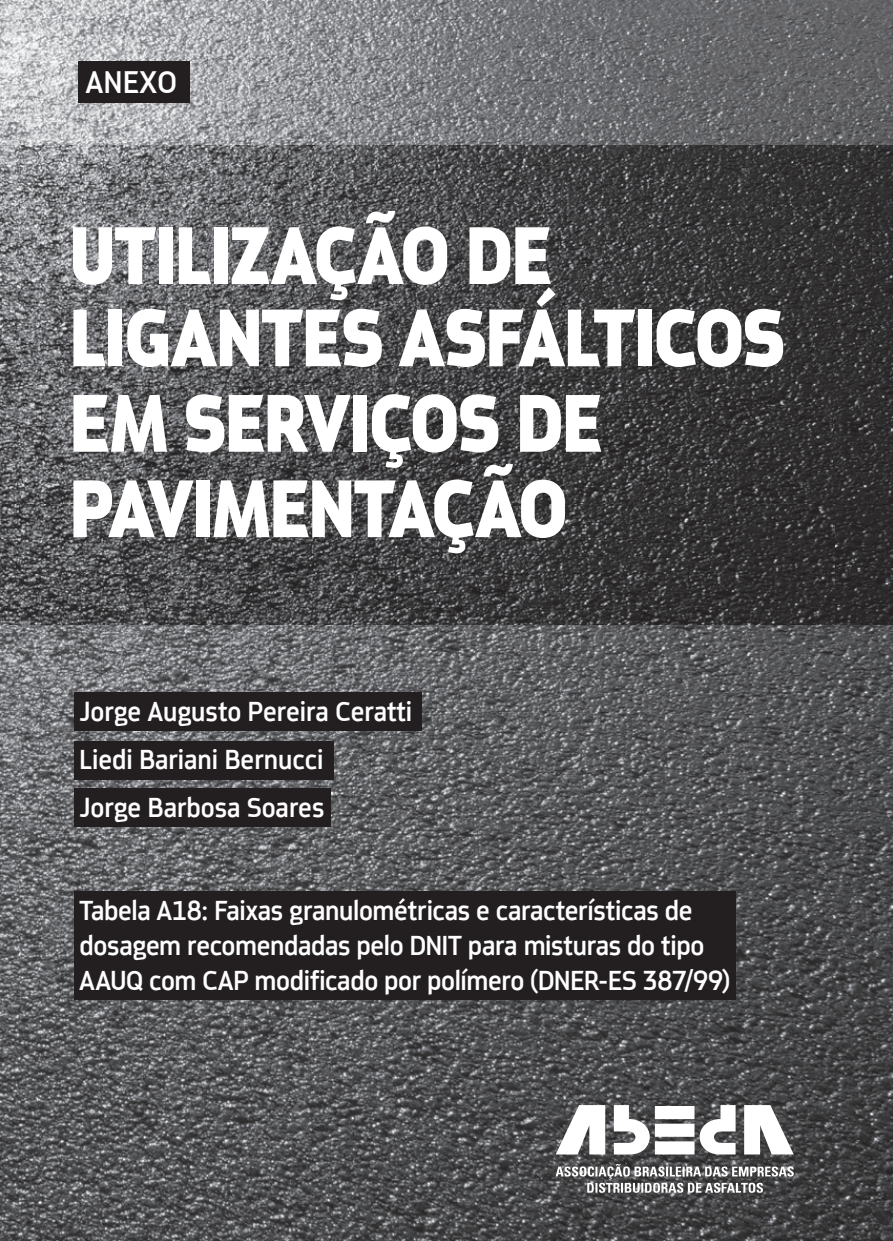
<style>
.page{position:relative;width:893px;height:1241px;background:#fff}
.page>*{position:absolute;margin:0;border:0;box-sizing:border-box;transform-origin:0 0}
.t1{font:800 86.62px/85.4px "Metroflex Uni";letter-spacing:-.015em;color:#fff}
.t2{font:500 33.25px "Metroflex Uni";letter-spacing:.02em;color:#fff}
.t3{font:500 29.22px/47.9px "Metroflex Uni";letter-spacing:-.005em;color:#fff}
</style>
<div class="page">
<img style="left:0;top:0;width:893px;height:1240px">
<img style="left:0;top:146px;width:893px;height:478px">
<svg style="left:614px;top:1104px;width:36px;height:50px"></svg>
<svg style="left:556px;top:1104px;width:49px;height:50px"></svg>
<svg style="left:744px;top:1104px;width:50px;height:50px"></svg>
<svg style="left:700px;top:1104px;width:36px;height:50px"></svg>
<div style="left:655px;top:1141px;width:39px;height:13px;background:#fff"></div>
<div style="left:655px;top:1123px;width:39px;height:13px;background:#fff"></div>
<div style="left:655px;top:1105px;width:39px;height:13px;background:#fff"></div>
<svg style="left:556px;top:1163px;width:238px;height:29px"></svg>
<div style="left:74px;top:692px;width:348px;height:39px;background:#231f20"></div>
<div style="left:74px;top:740px;width:260px;height:39px;background:#231f20"></div>
<div style="left:74px;top:788px;width:257px;height:38px;background:#231f20"></div>
<div style="left:74px;top:891px;width:661px;height:108px;background:#231f20"></div>
<div style="left:78px;top:61px;width:111px;height:42px;background:#231f20"></div>
<p class="t2" style="left:86px;top:62px;width:93px">ANEXO</p>
<h1 class="t1" style="left:69px;top:210px;width:483px">UTILIZAÇÃO DE</h1>
<h1 class="t1" style="left:69px;top:292px;width:717px">LIGANTES ASFÁLTICOS<br>EM SERVIÇOS DE</h1>
<h1 class="t1" style="left:69px;top:463px;width:500px">PAVIMENTAÇÃO</h1>
<p class="t3" style="left:80px;top:686px;width:334px">Jorge Augusto Pereira Ceratti<br>Liedi Bariani Bernucci<br>Jorge Barbosa Soares</p>
<p class="t3" style="left:80px;top:892px;width:652px;line-height:34.6px">Tabela A18: Faixas granulométricas e características de dosagem recomendadas pelo DNIT para misturas do tipo<br>AAUQ com CAP modificado por polímero (DNER-ES 387/99)</p>
</div>
